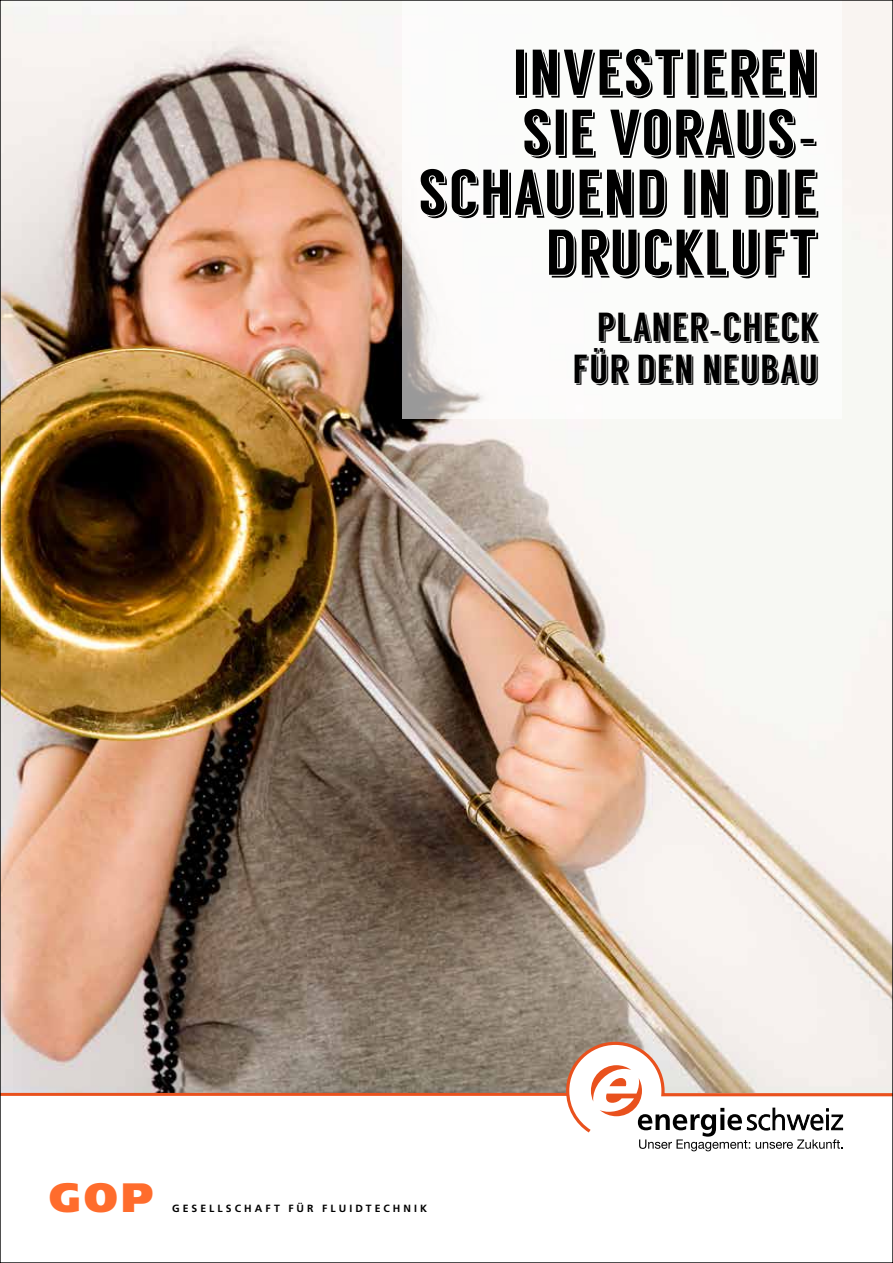
<style>
.page{position:relative;width:893px;height:1263px;background:#fff}
.page>*{position:absolute;margin:0;border:0;box-sizing:border-box;transform-origin:0 0}
.t1{font:64.5px/60px "Langdon";color:#000;text-align:right}
.t2{font:900 40.95px "Frutiger";color:#ff6c2c}
.t3{font:40.5px/42px "Langdon";color:#000;text-align:right}
.t4{font:700 10.5px "Frutiger";letter-spacing:.295em;color:#000}
</style>
<div class="page">
<img style="left:2px;top:2px;width:889px;height:1091px">
<div style="left:403px;top:0;width:439px;height:419px;background:#fff"></div>
<hr style="left:0;top:1093px;width:567px;height:3px;background:#e9511d">
<svg style="left:566px;top:1042px;width:325px;height:109px"></svg>
<p class="t1" style="left:418px;top:43px;width:402px">INVESTIEREN<br>SIE VORAUS-<br>SCHAUEND IN DIE<br>DRUCKLUFT</p>
<p class="t3" style="left:573px;top:306px;width:248px">PLANER-CHECK<br>FÜR DEN NEUBAU</p>
<p class="t2" style="left:49px;top:1173px;width:106px">GOP</p>
<p class="t4" style="left:172px;top:1202px;width:257px">GESELLSCHAFT FÜR FLUIDTECHNIK</p>
</div>
